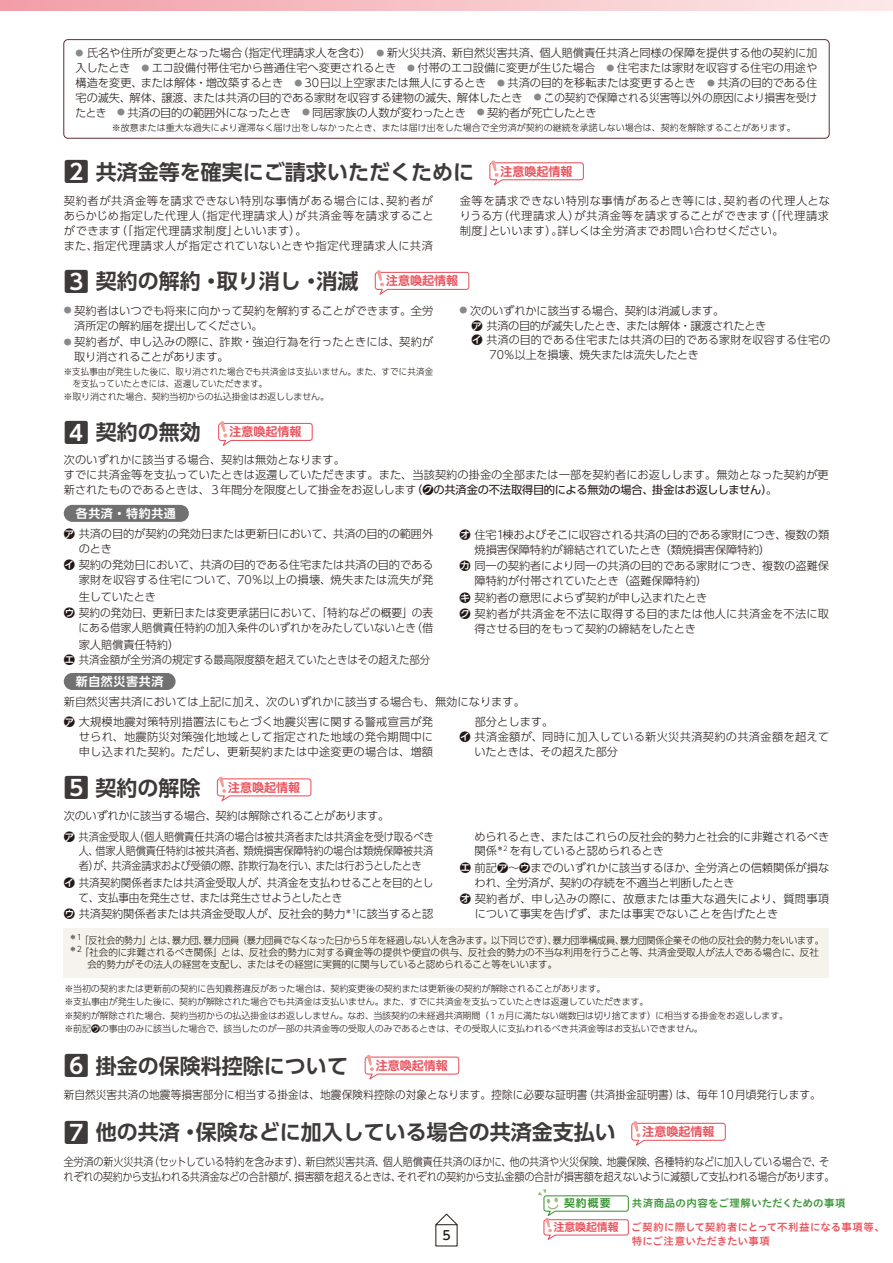
<style>
.page{position:relative;width:893px;height:1263px;background:#fff}
.page>*{position:absolute;margin:0;border:0;box-sizing:border-box;transform-origin:0 0}
.t1{font:700 21px "UD Shin Go Pro De";color:#3e3a39}
.t2{font:500 12.45px "UD Shin M Go Pro";color:#221815}
.t3{font:700 12px "UD Shin M Go Pro De";color:#ea545e}
.t4{font:700 12px "UD Shin Go Pro De";letter-spacing:.05em;color:#fff}
.t5{font:300 11.25px/14.9px "UD Shin Go Pro";letter-spacing:-.01em;color:#221815}
.t6{font:300 11.25px/14.9px "UD Shin Go Pro";letter-spacing:-.03em;color:#221815;scale:.9 1}
.t7{font:300 11.25px/14.9px "UD Shin Go Pro";letter-spacing:.045em;color:#221815}
.t8{font:300 11.25px/16.5px "UD Shin Go Pro";letter-spacing:-.01em;color:#221815;scale:.95 1}
.t9{font:300 11.25px/16.5px "UD Shin Go Pro";letter-spacing:.01em;color:#221815}
.t10{font:300 11.25px/14.9px "UD Shin Go Pro";letter-spacing:-.01em;color:#221815;text-align:justify;scale:.91 1}
.t11{font:300 11.25px/14.9px "UD Shin Go Pro";letter-spacing:-.01em;color:#221815;scale:.94 1}
.t12{font:300 11.25px "UD Shin Go Pro";letter-spacing:-.01em;color:#221815;scale:.93 1}
.t13{font:300 11.25px "UD Shin Go Pro";letter-spacing:.025em;color:#221815}
.t14{font:300 11.25px "UD Shin Go Pro";letter-spacing:-.03em;color:#221815}
.t15{font:300 11.25px "UD Shin Go Pro";letter-spacing:-.04em;color:#221815}
.t16{font:700 10.8px "UD Shin M Go Pro De";color:#ea545e}
.t17{font:700 10.8px "UD Shin M Go Pro De";color:#3d9738}
.t18{font:10.5px/13.5px "Hiragino UD Sans Std N W6";letter-spacing:.02em;color:#ea545e}
.t19{font:10.5px "Hiragino UD Sans Std N W6";letter-spacing:.03em;color:#3d9738}
.t20{font:300 9.75px "UD Shin Go Pro";letter-spacing:-.015em;color:#221815}
.t21{font:300 9.75px "UD Shin Go Pro";letter-spacing:-.015em;color:#221815;scale:.93 1}
.t22{font:300 9px/13.5px "UD Shin Go Pro";letter-spacing:-.01em;color:#221815}
.t23{font:300 9px "UD Shin Go Pro";letter-spacing:.02em;color:#221815;scale:.94 1}
.t24{font:300 9px "UD Shin Go Pro";letter-spacing:-.01em;color:#221815;scale:.94 1}
.s1{font-size:7.8px;color:#898989}
.s2{font-size:25.2px}
.s3{font-family:"UD Shin Go Pro De";font-weight:700}
.s4{font-weight:400}
.s5{font-family:"UD Shin Go NT Pro";font-weight:500}
</style>
<div class="page">
<svg style="left:0;top:0;width:893px;height:11px;background:#f7c3c8"></svg>
<svg style="left:435px;top:1213px;width:23px;height:12px"></svg>
<svg style="left:538px;top:1189px;width:91px;height:51px"></svg>
<div style="left:63px;top:39px;width:766px;height:100px;border:1px solid #612d30;border-radius:4px"></div>
<svg style="left:489px;top:160px;width:95px;height:25px"></svg>
<svg style="left:374px;top:270px;width:96px;height:25px"></svg>
<div style="left:64px;top:505px;width:125px;height:17px;background:#727171;border-radius:9px"></div>
<div style="left:64px;top:673px;width:112px;height:17px;background:#727171;border-radius:9px"></div>
<svg style="left:218px;top:421px;width:95px;height:25px"></svg>
<svg style="left:216px;top:776px;width:96px;height:26px"></svg>
<div style="left:64px;top:928px;width:765px;height:50px;background:#f5f3ec"></div>
<svg style="left:364px;top:1055px;width:96px;height:25px"></svg>
<svg style="left:631px;top:1121px;width:95px;height:25px"></svg>
<p class="t5" style="left:76px;top:45px;width:743px;text-align:justify"><span class="s1">●</span> 氏名や住所が変更となった場合（指定代理請求人を含む）　<span class="s1">●</span> 新火災共済、新自然災害共済、個人賠償責任共済と同様の保障を提供する他の契約に加入したとき　<span class="s1">●</span> エコ設備付帯住宅から普通住宅へ変更されるとき　<span class="s1">●</span> 付帯のエコ設備に変更が生じた場合　<span class="s1">●</span> 住宅または家財を収容する住宅の用途や構造を変更、または解体・増改築するとき　<span class="s1">●</span> 30日以上空家または無人にするとき　<span class="s1">●</span> 共済の目的を移転または変更するとき　<span class="s1">●</span> 共済の目的である住宅の滅失、解体、譲渡、または共済の目的である家財を収容する建物の滅失、解体したとき　<span class="s1">●</span> この契約で保障される災害等以外の原因により損害を受けたとき　<span class="s1">●</span> 共済の目的の範囲外になったとき　<span class="s1">●</span> 同居家族の人数が変わったとき　<span class="s1">●</span> 契約者が死亡したとき</p>
<p class="t22" style="left:112px;top:120px;width:685px">※故意または重大な過失により遅滞なく届け出をしなかったとき、または届け出をした場合で全労済が契約の継続を承諾しない場合は、契約を解除することがあります。</p>
<p class="t3" style="left:501px;top:161px;width:73px">注意喚起情報</p>
<h1 class="t1" style="left:64px;top:155px;width:412px"><span class="s2">2</span> 共済金等を確実にご請求いただくために</h1>
<p class="t7" style="left:64px;top:193px;width:371px">契約者が共済金等を請求できない特別な事情がある場合には、契約者があらかじめ指定した代理人（指定代理請求人）が共済金等を請求することができます（「指定代理請求制度」といいます）。<br>また、指定代理請求人が指定されていないときや指定代理請求人に共済</p>
<p class="t5" style="left:460px;top:193px;width:372px;text-align:justify">金等を請求できない特別な事情があるとき等には、契約者の代理人となりうる方（代理請求人）が共済金等を請求することができます（「代理請求制度」といいます）。詳しくは全労済までお問い合わせください。</p>
<h1 class="t1" style="left:64px;top:264px;width:296px"><span class="s2">3</span> 契約の解約・取り消し・消滅</h1>
<p class="t3" style="left:386px;top:271px;width:73px">注意喚起情報</p>
<p class="t5" style="left:74px;top:303px;width:361px;text-indent:-10px"><span class="s1">●</span> 契約者はいつでも将来に向かって契約を解約することができます。全労済所定の解約届を提出してください。</p>
<p class="t5" style="left:74px;top:334px;width:361px;text-indent:-10px"><span class="s1">●</span> 契約者が、申し込みの際に、詐欺・強迫行為を行ったときには、契約が取り消されることがあります。</p>
<p class="t23" style="left:64px;top:365px;width:394px">※支払事由が発生した後に、取り消された場合でも共済金は支払いません。また、すでに共済金</p>
<p class="t24" style="left:73px;top:377px;width:209px">を支払っていたときには、返還していただきます。</p>
<p class="t22" style="left:64px;top:389px;width:267px">※取り消された場合、契約当初からの払込掛金はお返ししません。</p>
<p class="t5" style="left:460px;top:303px;width:266px"><span class="s1">●</span> 次のいずれかに該当する場合、契約は消滅します。</p>
<p class="t15" style="left:472px;top:316px;width:296px"><span class="s3">ア</span>共済の目的が滅失したとき、または解体・譲渡されたとき</p>
<p class="t5" style="left:472px;top:332px;width:360px"><span class="s3">イ</span>共済の目的である住宅または共済の目的である家財を収容する住宅の</p>
<p class="t5" style="left:490px;top:347px;width:211px">70％以上を損壊、焼失または流失したとき</p>
<h1 class="t1" style="left:64px;top:415px;width:139px"><span class="s2">4</span> 契約の無効</h1>
<p class="t5" style="left:64px;top:452px;width:767px">次のいずれかに該当する場合、契約は無効となります。<br>すでに共済金等を支払っていたときは返還していただきます。また、当該契約の掛金の全部または一部を契約者にお返しします。無効となった契約が更新されたものであるときは、３年間分を限度として掛金をお返しします<span class="s4">（</span><span class="s3">ク</span><span class="s4">の共済金の不法取得目的による無効の場合、掛金はお返ししません）</span>。</p>
<p class="t3" style="left:229px;top:422px;width:73px">注意喚起情報</p>
<p class="t4" style="left:76px;top:503px;width:102px">各共済・特約共通</p>
<p class="t5" style="left:79px;top:526px;width:356px;text-indent:-15px"><span class="s3">ア</span> 共済の目的が契約の発効日または更新日において、共済の目的の範囲外のとき</p>
<p class="t5" style="left:64px;top:557px;width:371px;text-align:right"><span class="s3">イ</span> 契約の発効日において、共済の目的である住宅または共済の目的である家財を収容する住宅について、70％以上の損壊、焼失または流失が発</p>
<p class="t5" style="left:64px;top:588px;width:371px;line-height:16.5px;text-indent:15px">生していたとき<br><span class="s3">ウ</span>契約の発効日、更新日または変更承諾日において、「特約などの概要」の表</p>
<p class="t8" style="left:79px;top:619px;width:375px">にある借家人賠償責任特約の加入条件のいずれかをみたしていないとき（借家人賠償責任特約）</p>
<p class="t12" style="left:64px;top:650px;width:396px"><span class="s3">エ</span>共済金額が全労済の規定する最高限度額を超えていたときはその超えた部分</p>
<p class="t5" style="left:475px;top:527px;width:356px;text-indent:-15px"><span class="s3">オ</span>住宅1棟およびそこに収容される共済の目的である家財につき、複数の類焼損害保障特約が締結されていたとき（類焼損害保障特約）</p>
<p class="t5" style="left:475px;top:558px;width:356px;text-indent:-15px"><span class="s3">カ</span> 同一の契約者により同一の共済の目的である家財につき、複数の盗難保障特約が付帯されていたとき（盗難保障特約）</p>
<p class="t9" style="left:460px;top:589px;width:371px"><span class="s3">キ</span> 契約者の意思によらず契約が申し込まれたとき<br><span class="s3">ク</span> 契約者が共済金を不法に取得する目的または他人に共済金を不法に取</p>
<p class="t5" style="left:475px;top:621px;width:223px">得させる目的をもって契約の締結をしたとき</p>
<p class="t4" style="left:76px;top:671px;width:89px">新自然災害共済</p>
<p class="t5" style="left:64px;top:694px;width:463px">新自然災害共済においては上記に加え、次のいずれかに該当する場合も、無効になります。</p>
<p class="t5" style="left:79px;top:714px;width:356px;text-align:justify;text-indent:-15px"><span class="s3">ア</span>大規模地震対策特別措置法にもとづく地震災害に関する警戒宣言が発せられ、地震防災対策強化地域として指定された地域の発令期間中に申し込まれた契約。ただし、更新契約または中途変更の場合は、増額</p>
<p class="t5" style="left:475px;top:714px;width:80px">部分とします。</p>
<p class="t13" style="left:460px;top:728px;width:371px"><span class="s3">イ</span> 共済金額が、同時に加入している新火災共済契約の共済金額を超えて</p>
<p class="t5" style="left:475px;top:744px;width:145px">いたときは、その超えた部分</p>
<h1 class="t1" style="left:64px;top:771px;width:138px"><span class="s2">5</span> 契約の解除</h1>
<p class="t14" style="left:64px;top:806px;width:327px">次のいずれかに該当する場合、契約は解除されることがあります。</p>
<p class="t3" style="left:228px;top:777px;width:73px">注意喚起情報</p>
<p class="t10" style="left:79px;top:828px;width:391px;text-indent:-15px"><span class="s3">ア</span>共済金受取人（個人賠償責任共済の場合は被共済者または共済金を受け取るべき人、借家人賠償責任特約は被共済者、類焼損害保障特約の場合は類焼保障被共済者）が、共済金請求および受領の際、詐欺行為を行い、または行おうとしたとき</p>
<p class="t11" style="left:79px;top:875px;width:379px;text-indent:-15px"><span class="s3">イ</span>共済契約関係者または共済金受取人が、共済金を支払わせることを目的として、支払事由を発生させ、または発生させようとしたとき</p>
<p class="t5" style="left:64px;top:906px;width:371px"><span class="s3">ウ</span>共済契約関係者または共済金受取人が、反社会的勢力<sup>＊1</sup>に該当すると認</p>
<p class="t5" style="left:475px;top:828px;width:356px">められるとき、またはこれらの反社会的勢力と社会的に非難されるべき関係<sup>＊2</sup> を有していると認められるとき</p>
<p class="t5" style="left:474px;top:860px;width:356px;text-indent:-15px"><span class="s3">エ</span>前記<span class="s3">ア</span>～<span class="s3">ウ</span>までのいずれかに該当するほか、全労済との信頼関係が損なわれ、全労済が、契約の存続を不適当と判断したとき</p>
<p class="t9" style="left:475px;top:891px;width:356px;line-height:14.9px;text-indent:-15px"><span class="s3">オ</span> 契約者が、申し込みの際に、故意または重大な過失により、質問事項について事実を告げず、または事実でないことを告げたとき</p>
<p class="t21" style="left:69px;top:932px;width:813px"><sup>＊1</sup>「反社会的勢力」とは、暴力団、暴力団員（暴力団員でなくなった日から５年を経過しない人を含みます。以下同じです）、暴力団準構成員、暴力団関係企業その他の反社会的勢力をいいます。</p>
<p class="t20" style="left:69px;top:944px;width:751px"><sup>＊2</sup>「社会的に非難されるべき関係」とは、反社会的勢力に対する資金等の提供や便宜の供与、反社会的勢力の不当な利用を行うこと等、共済金受取人が法人である場合に、反社</p>
<p class="t20" style="left:87px;top:956px;width:471px">会的勢力がその法人の経営を支配し、またはその経営に実質的に関与していると認められること等をいいます。</p>
<p class="t22" style="left:64px;top:981px;width:725px">※当初の契約または更新前の契約に告知義務違反があった場合は、契約変更後の契約または更新後の契約が解除されることがあります。<br>※支払事由が発生した後に、契約が解除された場合でも共済金は支払いません。また、すでに共済金を支払っていたときは返還していただきます。<br>※契約が解除された場合、契約当初からの払込掛金はお返ししません。なお、当該契約の未経過共済期間（１ヵ月に満たない端数日は切り捨てます）に相当する掛金をお返しします。※前記<span class="s5">ウ</span>の事由のみに該当した場合で、該当したのが一部の共済金等の受取人のみであるときは、その受取人に支払われるべき共済金等はお支払いできません。</p>
<h1 class="t1" style="left:64px;top:1049px;width:286px"><span class="s2">6</span> 掛金の保険料控除について</h1>
<p class="t3" style="left:376px;top:1055px;width:74px">注意喚起情報</p>
<p class="t8" style="left:64px;top:1086px;width:798px">新自然災害共済の地震等損害部分に相当する掛金は、地震保険料控除の対象となります。控除に必要な証明書（共済掛金証明書）は、毎年10月頃発行します。</p>
<h1 class="t1" style="left:64px;top:1115px;width:553px"><span class="s2">7</span> 他の共済・保険などに加入している場合の共済金支払い</h1>
<p class="t3" style="left:642px;top:1122px;width:73px">注意喚起情報</p>
<p class="t6" style="left:64px;top:1153px;width:858px">全労済の新火災共済（セットしている特約を含みます）、新自然災害共済、個人賠償責任共済のほかに、他の共済や火災保険、地震保険、各種特約などに加入している場合で、それぞれの契約から支払われる共済金などの合計額が、損害額を超えるときは、それぞれの契約から支払金額の合計が損害額を超えないように減額して支払われる場合があります。</p>
<p class="t2" style="left:442px;top:1225px;width:10px">5</p>
<p class="t17" style="left:564px;top:1194px;width:48px">契約概要</p>
<p class="t16" style="left:554px;top:1218px;width:66px">注意喚起情報</p>
<p class="t19" style="left:632px;top:1195px;width:215px">共済商品の内容をご理解いただくための事項</p>
<p class="t18" style="left:631px;top:1220px;width:255px">ご契約に際して契約者にとって不利益になる事項等、特にご注意いただきたい事項</p>
</div>
